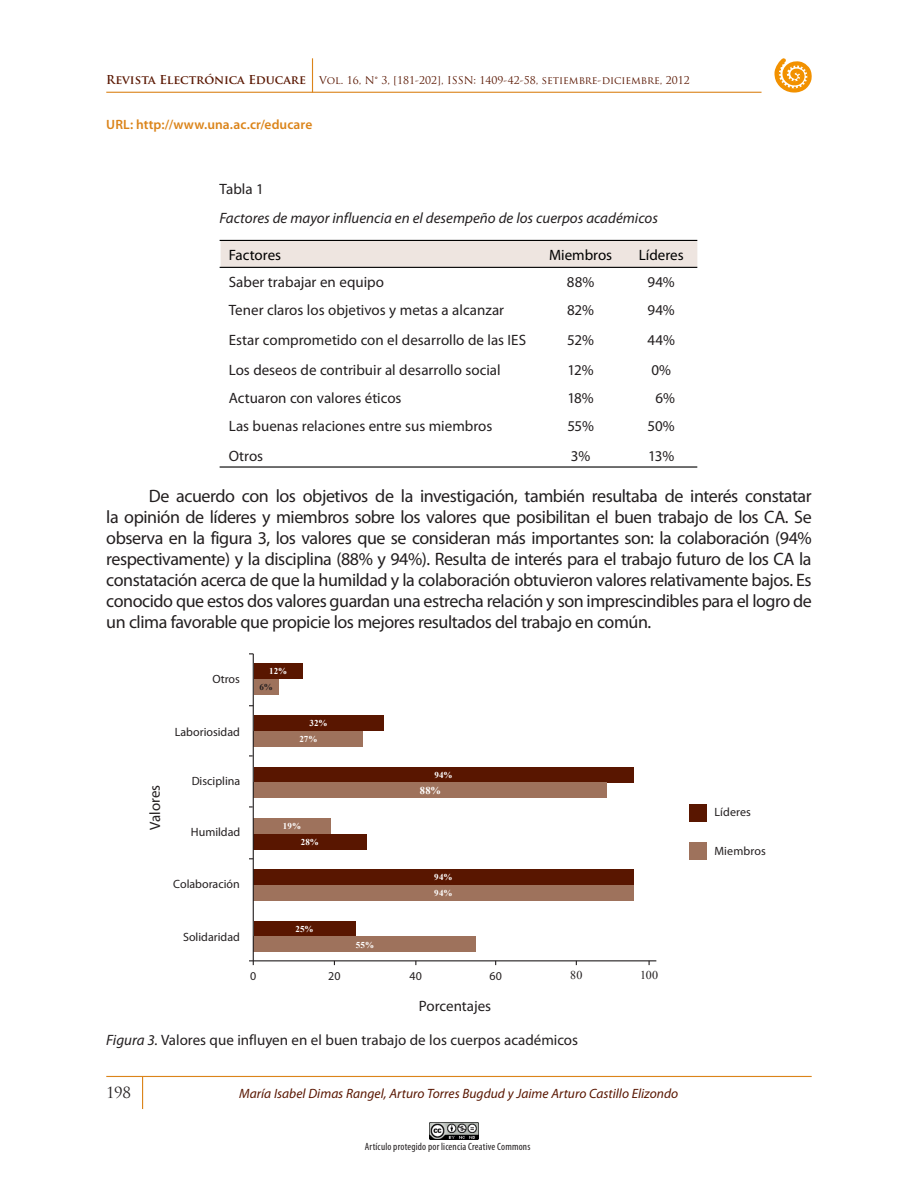
<style>
.page{position:relative;width:918px;height:1188px;background:#fff}
.page>*{position:absolute;margin:0;border:0;box-sizing:border-box;transform-origin:0 0}
.t1{font:18px/21px "Myriad Pro";letter-spacing:-.025em;color:#231f20;text-align:justify}
._1-TITULO_PRINCIPAL{font:15px "Myriad Pro";color:#231f20}
.t2{font:italic 15px "Myriad Pro";color:#231f20}
.t3{font:15px "Myriad Pro";color:#000}
.t4{font:15px "Trajan Pro";color:#231f20}
.t5{font:italic 13.5px "Myriad Pro";color:#591600}
.t6{font:600 13.5px "Myriad Pro";letter-spacing:.005em;color:#db841a}
._1-TITULO_PRINCIPAL-2{font:12px "Myriad Pro";color:#231f20}
._1-TITULO_PRINCIPAL-3{font:12px "Times New Roman";color:#231f20}
.t7{font:10.5px "Trajan Pro";color:#591600}
.t8{font:condensed 10.5px "Myriad Pro";letter-spacing:.015em;color:#231f20}
._1-TITULO_PRINCIPAL-4{font:700 10.5px "Times New Roman";color:#fff}
._1-TITULO_PRINCIPAL-5{font:700 9px "Times New Roman";letter-spacing:.02em;color:#fff}
._1-TITULO_PRINCIPAL-6{font:700 9px "Times New Roman";color:#231f20}
.s1{font-weight:700;font-size:12px}
.s2{color:#fff}
.s3{font-style:italic}
</style>
<div class="page">
<hr style="left:106px;top:1076px;width:706px;height:1px;background:#db841a">
<hr style="left:106px;top:92px;width:656px;height:1px;background:#db841a">
<img style="left:430px;top:1123px;width:49px;height:17px">
<hr style="left:312px;top:58px;width:1px;height:35px;background:#db841a">
<svg style="left:774px;top:58px;width:38px;height:35px"></svg>
<hr style="left:142px;top:1076px;width:1px;height:33px;background:#db841a">
<div style="left:221px;top:241px;width:476px;height:26px;background:#eee5e0"></div>
<hr style="left:220px;top:240px;width:477px;height:1px;background:#000">
<hr style="left:220px;top:267px;width:477px;height:1px;background:#000">
<hr style="left:220px;top:466px;width:477px;height:2px;background:#000">
<div style="left:253px;top:869px;width:380px;height:16px;background:#591600"></div>
<div style="left:253px;top:885px;width:380px;height:15px;background:#9e725c"></div>
<div style="left:254px;top:663px;width:49px;height:16px;background:#591600"></div>
<div style="left:254px;top:679px;width:24px;height:16px;background:#9e725c"></div>
<div style="left:254px;top:715px;width:129px;height:16px;background:#591600"></div>
<div style="left:254px;top:731px;width:109px;height:16px;background:#9e725c"></div>
<div style="left:254px;top:767px;width:379px;height:16px;background:#591600"></div>
<div style="left:254px;top:783px;width:353px;height:15px;background:#9e725c"></div>
<div style="left:253px;top:818px;width:78px;height:16px;background:#9e725c"></div>
<div style="left:253px;top:834px;width:113px;height:16px;background:#591600"></div>
<div style="left:254px;top:921px;width:101px;height:16px;background:#591600"></div>
<div style="left:254px;top:937px;width:222px;height:15px;background:#9e725c"></div>
<hr style="left:253px;top:654px;width:1px;height:311px;background:#231f20">
<hr style="left:249px;top:960px;width:407px;height:1px;background:#231f20">
<div style="left:690px;top:805px;width:17px;height:17px;background:#591600"></div>
<div style="left:689px;top:842px;width:17px;height:17px;background:#9e725c"></div>
<p class="t7" style="left:106px;top:74px;width:585px"><span class="s1">Revista Electrónica Educare</span> Vol. 16, N° 3, [181-202], ISSN: 1409-42-58, setiembre-diciembre, 2012</p>
<p class="t6" style="left:106px;top:116px;width:208px">URL: http://www.una.ac.cr/educare</p>
<p class="_1-TITULO_PRINCIPAL" style="left:220px;top:180px;width:46px">Tabla 1</p>
<p class="t2" style="left:220px;top:208px;width:440px">Factores de mayor influencia en el desempeño de los cuerpos académicos</p>
<p class="t3" style="left:229px;top:245px;width:54px">Factores</p>
<p class="t3" style="left:549px;top:245px;width:65px">Miembros</p>
<p class="t3" style="left:639px;top:245px;width:46px">Líderes</p>
<p class="_1-TITULO_PRINCIPAL" style="left:229px;top:273px;width:157px">Saber trabajar en equipo</p>
<p class="_1-TITULO_PRINCIPAL" style="left:567px;top:273px;width:29px">88%</p>
<p class="_1-TITULO_PRINCIPAL" style="left:648px;top:273px;width:29px">94%</p>
<p class="_1-TITULO_PRINCIPAL" style="left:229px;top:300px;width:277px">Tener claros los objetivos y metas a alcanzar</p>
<p class="_1-TITULO_PRINCIPAL" style="left:567px;top:300px;width:28px">82%</p>
<p class="_1-TITULO_PRINCIPAL" style="left:648px;top:300px;width:29px">94%</p>
<p class="_1-TITULO_PRINCIPAL" style="left:229px;top:331px;width:299px">Estar comprometido con el desarrollo de las IES</p>
<p class="_1-TITULO_PRINCIPAL" style="left:567px;top:331px;width:28px">52%</p>
<p class="_1-TITULO_PRINCIPAL" style="left:648px;top:331px;width:29px">44%</p>
<p class="_1-TITULO_PRINCIPAL" style="left:229px;top:361px;width:273px">Los deseos de contribuir al desarrollo social</p>
<p class="_1-TITULO_PRINCIPAL" style="left:568px;top:361px;width:28px">12%</p>
<p class="_1-TITULO_PRINCIPAL" style="left:651px;top:361px;width:21px">0%</p>
<p class="_1-TITULO_PRINCIPAL" style="left:229px;top:388px;width:174px">Actuaron con valores éticos</p>
<p class="_1-TITULO_PRINCIPAL" style="left:567px;top:388px;width:28px">18%</p>
<p class="_1-TITULO_PRINCIPAL" style="left:648px;top:388px;width:29px"><span class="s2">0</span>6%</p>
<p class="_1-TITULO_PRINCIPAL" style="left:229px;top:417px;width:265px">Las buenas relaciones entre sus miembros</p>
<p class="_1-TITULO_PRINCIPAL" style="left:567px;top:417px;width:28px">55%</p>
<p class="_1-TITULO_PRINCIPAL" style="left:648px;top:417px;width:29px">50%</p>
<p class="_1-TITULO_PRINCIPAL" style="left:229px;top:446px;width:36px">Otros</p>
<p class="_1-TITULO_PRINCIPAL" style="left:571px;top:446px;width:21px">3%</p>
<p class="_1-TITULO_PRINCIPAL" style="left:648px;top:446px;width:27px">13%</p>
<p class="t1" style="left:106px;top:485px;width:707px;text-indent:43px">De acuerdo con los objetivos de la investigación, también resultaba de interés constatar la opinión de líderes y miembros sobre los valores que posibilitan el buen trabajo de los CA. Se observa en la figura 3, los valores que se consideran más importantes son: la colaboración (94% respectivamente) y la disciplina (88% y 94%). Resulta de interés para el trabajo futuro de los CA la constatación acerca de que la humildad y la colaboración obtuvieron valores relativamente bajos. Es conocido que estos dos valores guardan una estrecha relación y son imprescindibles para el logro de un clima favorable que propicie los mejores resultados del trabajo en común.</p>
<p class="_1-TITULO_PRINCIPAL" style="left:146px;top:830px;width:47px;rotate:-91deg">Valores</p>
<p class="_1-TITULO_PRINCIPAL-2" style="left:212px;top:671px;width:29px">Otros</p>
<p class="_1-TITULO_PRINCIPAL-5" style="left:269px;top:665px;width:20px">12%</p>
<p class="_1-TITULO_PRINCIPAL-6" style="left:259px;top:681px;width:15px">6%</p>
<p class="_1-TITULO_PRINCIPAL-2" style="left:175px;top:724px;width:67px">Laboriosidad</p>
<p class="_1-TITULO_PRINCIPAL-5" style="left:310px;top:717px;width:19px">32%</p>
<p class="_1-TITULO_PRINCIPAL-5" style="left:299px;top:733px;width:20px">27%</p>
<p class="_1-TITULO_PRINCIPAL-2" style="left:192px;top:774px;width:50px">Disciplina</p>
<p class="_1-TITULO_PRINCIPAL-2" style="left:191px;top:825px;width:51px">Humildad</p>
<p class="_1-TITULO_PRINCIPAL-5" style="left:283px;top:820px;width:20px">19%</p>
<p class="_1-TITULO_PRINCIPAL-5" style="left:435px;top:768px;width:20px">94%</p>
<p class="_1-TITULO_PRINCIPAL-4" style="left:420px;top:783px;width:23px">88%</p>
<p class="_1-TITULO_PRINCIPAL-5" style="left:301px;top:836px;width:20px">28%</p>
<p class="_1-TITULO_PRINCIPAL-2" style="left:173px;top:877px;width:68px">Colaboración</p>
<p class="_1-TITULO_PRINCIPAL-5" style="left:434px;top:871px;width:20px">94%</p>
<p class="_1-TITULO_PRINCIPAL-5" style="left:434px;top:886px;width:20px">94%</p>
<p class="_1-TITULO_PRINCIPAL-2" style="left:183px;top:930px;width:58px">Solidaridad</p>
<p class="_1-TITULO_PRINCIPAL-5" style="left:296px;top:923px;width:20px">25%</p>
<p class="_1-TITULO_PRINCIPAL-5" style="left:356px;top:938px;width:20px">55%</p>
<p class="_1-TITULO_PRINCIPAL-2" style="left:250px;top:968px;width:8px">0</p>
<p class="_1-TITULO_PRINCIPAL-2" style="left:328px;top:968px;width:14px">20</p>
<p class="_1-TITULO_PRINCIPAL-2" style="left:410px;top:968px;width:14px">40</p>
<p class="_1-TITULO_PRINCIPAL-2" style="left:489px;top:968px;width:14px">60</p>
<p class="_1-TITULO_PRINCIPAL-3" style="left:570px;top:967px;width:14px">80</p>
<p class="_1-TITULO_PRINCIPAL-3" style="left:640px;top:967px;width:19px">100</p>
<p class="_1-TITULO_PRINCIPAL" style="left:419px;top:997px;width:74px">Porcentajes</p>
<p class="_1-TITULO_PRINCIPAL" style="left:106px;top:1031px;width:473px"><span class="s3">Figura 3.</span> Valores que influyen en el buen trabajo de los cuerpos académicos</p>
<p class="t4" style="left:106px;top:1083px;width:26px">198</p>
<p class="t5" style="left:239px;top:1085px;width:441px">María Isabel Dimas Rangel, Arturo Torres Bugdud y Jaime Arturo Castillo Elizondo</p>
<p class="t8" style="left:365px;top:1140px;width:167px">Artículo protegido por licencia Creative Commons</p>
<p class="_1-TITULO_PRINCIPAL-2" style="left:715px;top:804px;width:38px">Líderes</p>
<p class="_1-TITULO_PRINCIPAL-2" style="left:715px;top:843px;width:53px">Miembros</p>
</div>
